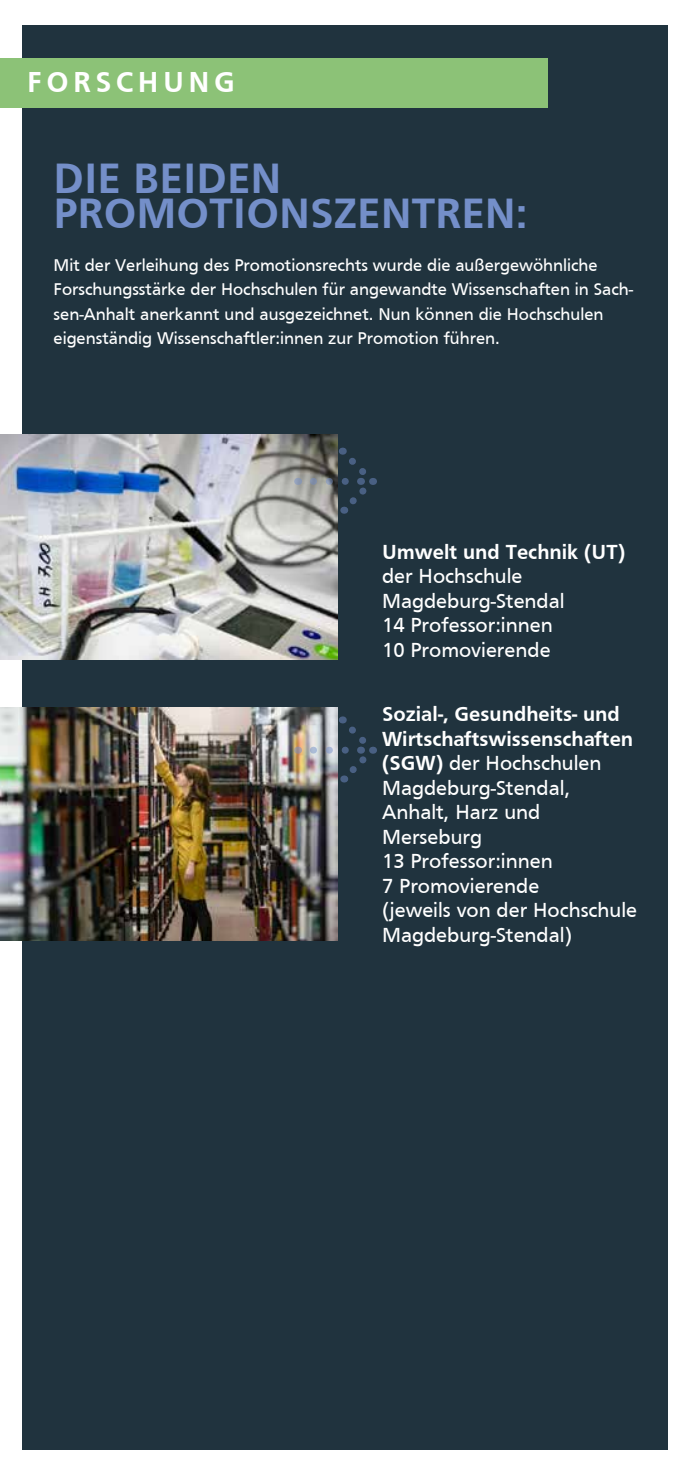
<style>
.page{position:relative;width:695px;height:1474px;background:#fff}
.page>*{position:absolute;margin:0;border:0;box-sizing:border-box;transform-origin:0 0}
.t1{font:700 43.75px/35px "Frutiger";color:#748fc9}
.t2{font:700 29.75px "Frutiger";letter-spacing:.15em;color:#fff}
.t3{font:21px/24.5px "Frutiger";color:#fff}
.t4{font:700 21px "Frutiger";color:#fff}
.t5{font:17.5px/24.5px "Frutiger";color:#fff}
.s1{font-weight:700}
</style>
<div class="page">
<div style="left:22px;top:25px;width:645px;height:1424px;background:#20333e"></div>
<div style="left:0;top:58px;width:547px;height:49px;background:#8cc277"></div>
<img style="left:0;top:434px;width:337px;height:225px">
<img style="left:0;top:707px;width:337px;height:233px">
<svg style="left:313px;top:447px;width:64px;height:68px"></svg>
<svg style="left:313px;top:716px;width:64px;height:68px"></svg>
<h2 class="t2" style="left:27px;top:65px;width:209px">FORSCHUNG</h2>
<h1 class="t1" style="left:54px;top:160px;width:475px">DIE BEIDEN<br>PROMOTIONSZENTREN:</h1>
<p class="t5" style="left:54px;top:252px;width:581px">Mit der Verleihung des Promotionsrechts wurde die außergewöhnliche Forschungsstärke der Hochschulen für angewandte Wissenschaften in Sach&shy;sen-Anhalt anerkannt und ausgezeichnet. Nun können die Hochschulen eigenständig Wissenschaftler:innen zur Promotion führen.</p>
<p class="t4" style="left:382px;top:539px;width:244px">Umwelt und Technik (UT)</p>
<p class="t3" style="left:382px;top:563px;width:184px">der Hochschule<br>Magdeburg-Stendal<br>14 Professor:innen<br>10 Promovierende</p>
<p class="t3" style="left:382px;top:701px;width:256px"><span class="s1">Sozial-, Gesundheits- und<br>Wirtschaftswissenschaften (SGW)</span> der Hochschulen<br>Magdeburg-Stendal,<br>Anhalt, Harz und<br>Merseburg<br>13 Professor:innen<br>7 Promovierende<br>(jeweils von der Hochschule<br>Magdeburg-Stendal)</p>
</div>
